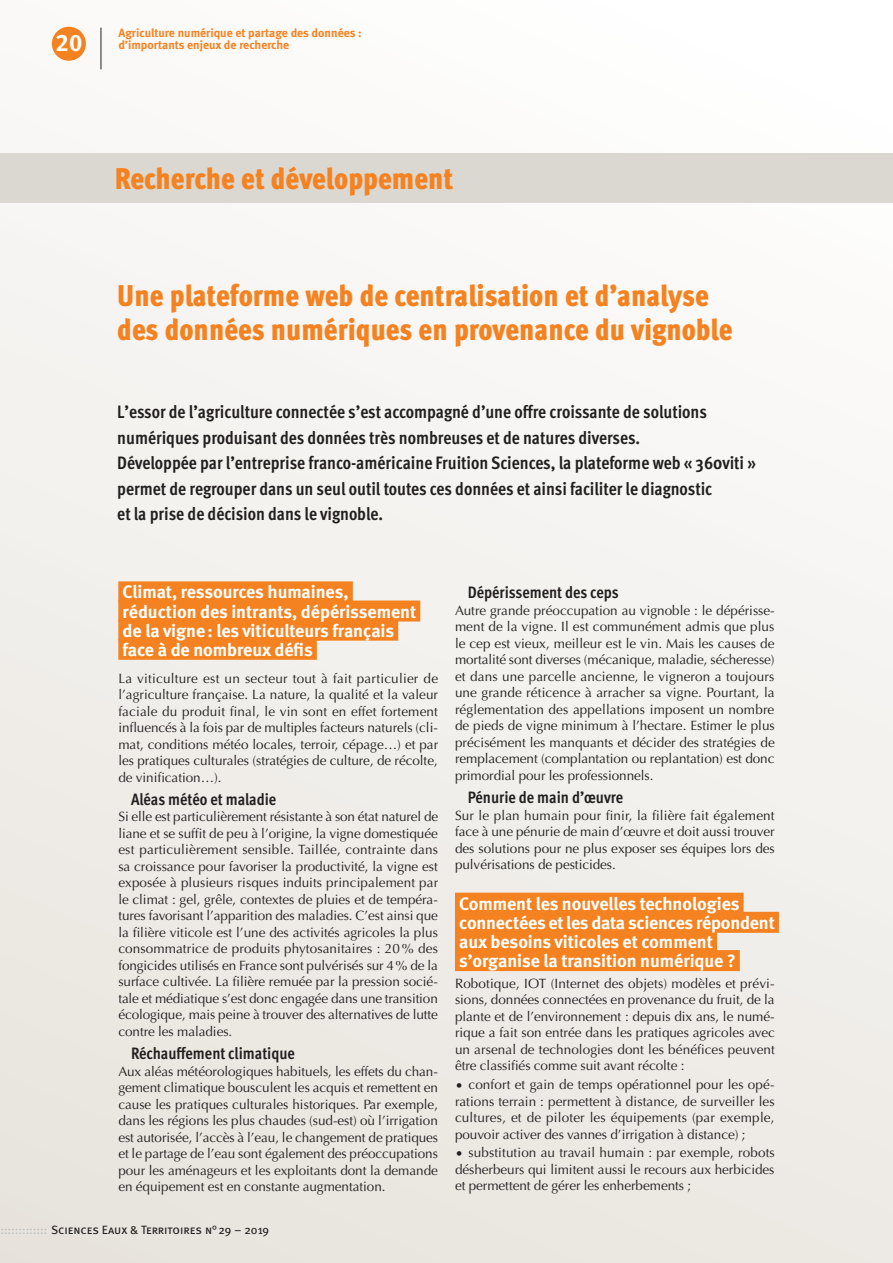
<style>
.page{position:relative;width:893px;height:1263px;background:#fff}
.page>*{position:absolute;margin:0;border:0;box-sizing:border-box;transform-origin:0 0}
.titre{font:900 30px/34px "Meta Cond OT";color:#f58220}
.t1{font:24px "Meta Bold Caps Expert";color:#fff}
.chapo{font:700 18px/25.5px "Meta Cond OT";color:#231f20}
.H1_bleu{font:18px "Meta Bold LF";color:#fff}
.t2{font:700 16.5px "Meta Cond OT";color:#231f20}
.t3{font:13.5px/16.5px "Optima";letter-spacing:-.005em;color:#231f20;text-align:justify}
.roulette_section{font:700 12px/12px "Meta";color:#f58220}
.t4{font:12px "Meta Book Caps";letter-spacing:-.005em;color:#231f20}
.s1{color:#bcbdc0}
</style>
<div class="page">
<div style="left:0;top:0;width:893px;height:1263px;background:linear-gradient(to bottom,#fdfdfc,#eae6e0)"></div>
<div style="left:118px;top:581px;width:235px;height:21px;background:#f58220"></div>
<div style="left:118px;top:600px;width:302px;height:21px;background:#f58220"></div>
<div style="left:118px;top:620px;width:280px;height:21px;background:#f58220"></div>
<div style="left:118px;top:639px;width:199px;height:21px;background:#f58220"></div>
<div style="left:455px;top:893px;width:289px;height:21px;background:#f58220"></div>
<div style="left:455px;top:912px;width:324px;height:21px;background:#f58220"></div>
<div style="left:455px;top:931px;width:262px;height:21px;background:#f58220"></div>
<div style="left:455px;top:950px;width:285px;height:21px;background:#f58220"></div>
<div style="left:0;top:153px;width:893px;height:49px;background:#dbd7d1"></div>
<div style="left:52px;top:27px;width:34px;height:34px;background:#f58220;border-radius:50%"></div>
<hr style="left:101px;top:28px;width:1px;height:41px;background:#231f20">
<p class="t1" style="left:56px;top:28px;width:28px">20</p>
<p class="roulette_section" style="left:118px;top:26px;width:245px">Agriculture numérique et partage des données : d’importants enjeux de recherche</p>
<p class="roulette_section" style="left:125px;top:26px;width:240px;text-indent:166px">et val risation es donnée : bénéfic s t risqu s</p>
<p class="titre" style="left:115px;top:162px;width:340px">Recherche et développement</p>
<p class="titre" style="left:117px;top:279px;width:617px">Une plateforme web de centralisation et d’analyse des données numériques en provenance du vignoble</p>
<p class="chapo" style="left:117px;top:400px;width:640px">L’essor de l’agriculture connectée s’est accompagné d’une offre croissante de solutions numériques produisant des données très nombreuses et de natures diverses.<br>Développée par l’entreprise franco-américaine Fruition Sciences, la plateforme web « 360viti » permet de regrouper dans un seul outil toutes ces données et ainsi faciliter le diagnostic<br>et la prise de décision dans le vignoble.</p>
<p class="H1_bleu" style="left:123px;top:581px;width:227px">Climat, ressources humaines,</p>
<p class="H1_bleu" style="left:123px;top:601px;width:295px">réduction des intrants, dépérissement</p>
<p class="H1_bleu" style="left:123px;top:620px;width:273px">de la vigne: les viticulteurs français</p>
<p class="H1_bleu" style="left:123px;top:639px;width:192px">face à de nombreux défis</p>
<p class="t3" style="left:118px;top:670px;width:321px">La viticulture est un secteur tout à fait particulier de l’agriculture française. La nature, la qualité et la valeur faciale du produit final, le vin sont en effet fortement influencés à la fois par de multiples facteurs naturels (cli&shy;mat, conditions météo locales, terroir, cépage…) et par les pratiques culturales (stratégies de culture, de récolte, de vinification…).</p>
<h2 class="t2" style="left:131px;top:788px;width:147px">Aléas météo et maladie</h2>
<p class="t3" style="left:118px;top:809px;width:321px">Si elle est particulièrement résistante à son état naturel de liane et se suffit de peu à l’origine, la vigne domestiquée est particulièrement sensible. Taillée, contrainte dans sa croissance pour favoriser la productivité, la vigne est exposée à plusieurs risques induits principalement par le climat : gel, grêle, contextes de pluies et de tempéra&shy;tures favorisant l’apparition des maladies. C’est ainsi que la filière viticole est l’une des activités agricoles la plus consommatrice de produits phytosanitaires : 20% des fongicides utilisés en France sont pulvérisés sur 4% de la surface cultivée. La filière remuée par la pression socié&shy;tale et médiatique s’est donc engagée dans une transition écologique, mais peine à trouver des alternatives de lutte contre les maladies.</p>
<h2 class="t2" style="left:131px;top:1043px;width:165px">Réchauffement climatique</h2>
<p class="t3" style="left:118px;top:1063px;width:321px">Aux aléas météorologiques habituels, les effets du chan&shy;gement climatique bousculent les acquis et remettent en cause les pratiques culturales historiques. Par exemple, dans les régions les plus chaudes (sud-est) où l’irrigation est autorisée, l’accès à l’eau, le changement de pratiques et le partage de l’eau sont également des préoccupations pour les aménageurs et les exploitants dont la demande en équipement est en constante augmentation.</p>
<h2 class="t2" style="left:468px;top:582px;width:152px">Dépérissement des ceps</h2>
<p class="t3" style="left:455px;top:602px;width:321px">Autre grande préoccupation au vignoble : le dépérisse&shy;ment de la vigne. Il est communément admis que plus le cep est vieux, meilleur est le vin. Mais les causes de mortalité sont diverses (mécanique, maladie, sécheresse) et dans une parcelle ancienne, le vigneron a toujours une grande réticence à arracher sa vigne. Pourtant, la réglementation des appellations imposent un nombre de pieds de vigne minimum à l’hectare. Estimer le plus précisément les manquants et décider des stratégies de remplacement (complantation ou replantation) est donc primordial pour les professionnels.</p>
<h2 class="t2" style="left:468px;top:787px;width:157px">Pénurie de main d’œuvre</h2>
<p class="t3" style="left:455px;top:807px;width:321px">Sur le plan humain pour finir, la filière fait également face à une pénurie de main d’œuvre et doit aussi trouver des solutions pour ne plus exposer ses équipes lors des pulvérisations de pesticides.</p>
<p class="H1_bleu" style="left:459px;top:893px;width:282px">Comment les nouvelles technologies</p>
<p class="H1_bleu" style="left:459px;top:912px;width:317px">connectées et les data sciences répondent</p>
<p class="H1_bleu" style="left:459px;top:931px;width:255px">aux besoins viticoles et comment</p>
<p class="H1_bleu" style="left:459px;top:950px;width:278px">s’organise la transition numérique ?</p>
<p class="t3" style="left:455px;top:975px;width:321px">Robotique, IOT (Internet des objets) modèles et prévi&shy;sions, données connectées en provenance du fruit, de la plante et de l’environnement : depuis dix ans, le numé&shy;rique a fait son entrée dans les pratiques agricoles avec un arsenal de technologies dont les bénéfices peuvent être classifiés comme suit avant récolte :</p>
<p class="t3" style="left:455px;top:1076px;width:321px">• confort et gain de temps opérationnel pour les opé&shy;rations terrain : permettent à distance, de surveiller les cultures, et de piloter les équipements (par exemple, pouvoir activer des vannes d’irrigation à distance) ;</p>
<p class="t3" style="left:455px;top:1144px;width:321px">• substitution au travail humain : par exemple, robots désherbeurs qui limitent aussi le recours aux herbicides et permettent de gérer les enherbements ;</p>
<p class="t4" style="left:0;top:1223px;width:270px"><span class="s1">:::::::::::::</span> Sciences Eaux &amp; Territoires n°29 – 2019</p>
</div>
